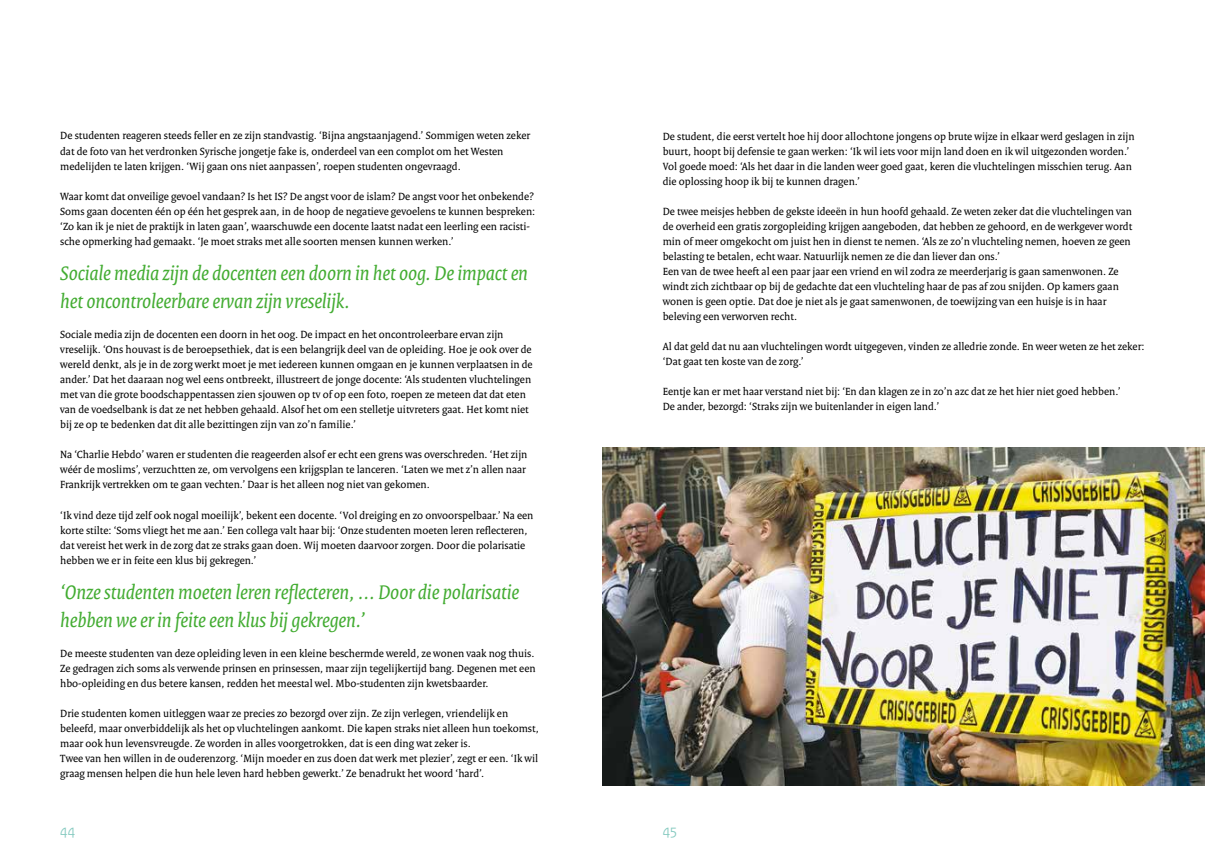
<style>
.page{position:relative;width:1205px;height:851px;background:#fff}
.page>*{position:absolute;margin:0;border:0;box-sizing:border-box;transform-origin:0 0}
.t1{font:italic 21.25px/28.8px "Rijksoverheid Serif";color:#43ac32}
.t2{font:15px "Rijksoverheid Sans Heading";color:#86cac0}
.t3{font:11.25px/15px "Rijksoverheid Serif";color:#000}
</style>
<div class="page">
<img style="left:602px;top:447px;width:603px;height:338px">
<p class="t3" style="left:60px;top:128px;width:471px">De studenten reageren steeds feller en ze zijn standvastig. ‘Bijna angstaanjagend.’ Sommigen weten zeker dat de foto van het verdronken Syrische jongetje fake is, onderdeel van een complot om het Westen medelijden te laten krijgen. ‘Wij gaan ons niet aanpassen’, roepen studenten ongevraagd.</p>
<p class="t3" style="left:60px;top:188px;width:476px">Waar komt dat onveilige gevoel vandaan? Is het IS? De angst voor de islam? De angst voor het onbekende?<br>Soms gaan docenten één op één het gesprek aan, in de hoop de negatieve gevoelens te kunnen bespreken: ‘Zo kan ik je niet de praktijk in laten gaan’, waarschuwde een docente laatst nadat een leerling een racisti&shy;sche opmerking had gemaakt. ‘Je moet straks met alle soorten mensen kunnen werken.’</p>
<h1 class="t1" style="left:60px;top:258px;width:469px">Sociale media zijn de docenten een doorn in het oog. De impact en het oncontroleerbare ervan zijn vreselijk.</h1>
<p class="t3" style="left:60px;top:327px;width:474px">Sociale media zijn de docenten een doorn in het oog. De impact en het oncontroleerbare ervan zijn vreselijk. ‘Ons houvast is de beroepsethiek, dat is een belangrijk deel van de opleiding. Hoe je ook over de wereld denkt, als je in de zorg werkt moet je met iedereen kunnen omgaan en je kunnen verplaatsen in de ander.’ Dat het daaraan nog wel eens ontbreekt, illustreert de jonge docente: ‘Als studenten vluchtelingen met van die grote boodschappentassen zien sjouwen op tv of op een foto, roepen ze meteen dat dat eten van de voedselbank is dat ze net hebben gehaald. Alsof het om een stelletje uitvreters gaat. Het komt niet bij ze op te bedenken dat dit alle bezittingen zijn van zo’n familie.’</p>
<p class="t3" style="left:60px;top:447px;width:469px">Na ‘Charlie Hebdo’ waren er studenten die reageerden alsof er echt een grens was overschreden. ‘Het zijn wéér de moslims’, verzuchtten ze, om vervolgens een krijgsplan te lanceren. ‘Laten we met z’n allen naar<br>Frankrijk vertrekken om te gaan vechten.’ Daar is het alleen nog niet van gekomen.</p>
<p class="t3" style="left:60px;top:507px;width:475px">‘Ik vind deze tijd zelf ook nogal moeilijk’, bekent een docente. ‘Vol dreiging en zo onvoorspelbaar.’ Na een korte stilte: ‘Soms vliegt het me aan.’ Een collega valt haar bij: ‘Onze studenten moeten leren reflecteren, dat vereist het werk in de zorg dat ze straks gaan doen. Wij moeten daarvoor zorgen. Door die polarisatie hebben we er in feite een klus bij gekregen.’</p>
<h1 class="t1" style="left:60px;top:577px;width:460px">‘Onze studenten moeten leren reflecteren, ... Door die polarisatie hebben we er in feite een klus bij gekregen.’</h1>
<p class="t3" style="left:60px;top:646px;width:477px;text-align:justify">De meeste studenten van deze opleiding leven in een kleine beschermde wereld, ze wonen vaak nog thuis.<br>Ze gedragen zich soms als verwende prinsen en prinsessen, maar zijn tegelijkertijd bang. Degenen met een hbo-opleiding en dus betere kansen, redden het meestal wel. Mbo-studenten zijn kwetsbaarder.</p>
<p class="t3" style="left:60px;top:706px;width:480px">Drie studenten komen uitleggen waar ze precies zo bezorgd over zijn. Ze zijn verlegen, vriendelijk en beleefd, maar onverbiddelijk als het op vluchtelingen aankomt. Die kapen straks niet alleen hun toekomst, maar ook hun levensvreugde. Ze worden in alles voorgetrokken, dat is een ding wat zeker is.<br>Twee van hen willen in de ouderenzorg. ‘Mijn moeder en zus doen dat werk met plezier’, zegt er een. ‘Ik wil graag mensen helpen die hun hele leven hard hebben gewerkt.’ Ze benadrukt het woord ‘hard’.</p>
<p class="t3" style="left:663px;top:128px;width:473px">De student, die eerst vertelt hoe hij door allochtone jongens op brute wijze in elkaar werd geslagen in zijn buurt, hoopt bij defensie te gaan werken: ‘Ik wil iets voor mijn land doen en ik wil uitgezonden worden.’ Vol goede moed: ‘Als het daar in die landen weer goed gaat, keren die vluchtelingen misschien terug. Aan die oplossing hoop ik bij te kunnen dragen.’</p>
<p class="t3" style="left:663px;top:203px;width:471px">De twee meisjes hebben de gekste ideeën in hun hoofd gehaald. Ze weten zeker dat die vluchtelingen van de overheid een gratis zorgopleiding krijgen aangeboden, dat hebben ze gehoord, en de werkgever wordt min of meer omgekocht om juist hen in dienst te nemen. ‘Als ze zo’n vluchteling nemen, hoeven ze geen belasting te betalen, echt waar. Natuurlijk nemen ze die dan liever dan ons.’<br>Een van de twee heeft al een paar jaar een vriend en wil zodra ze meerderjarig is gaan samenwonen. Ze windt zich zichtbaar op bij de gedachte dat een vluchteling haar de pas af zou snijden. Op kamers gaan wonen is geen optie. Dat doe je niet als je gaat samenwonen, de toewijzing van een huisje is in haar beleving een verworven recht.</p>
<p class="t3" style="left:663px;top:338px;width:483px">Al dat geld dat nu aan vluchtelingen wordt uitgegeven, vinden ze alledrie zonde. En weer weten ze het zeker: ‘Dat gaat ten koste van de zorg.’</p>
<p class="t3" style="left:663px;top:383px;width:459px">Eentje kan er met haar verstand niet bij: ‘En dan klagen ze in zo’n azc dat ze het hier niet goed hebben.’<br>De ander, bezorgd: ‘Straks zijn we buitenlander in eigen land.’</p>
<h2 class="t2" style="left:60px;top:821px;width:16px">44</h2>
<h2 class="t2" style="left:663px;top:821px;width:16px">45</h2>
</div>
